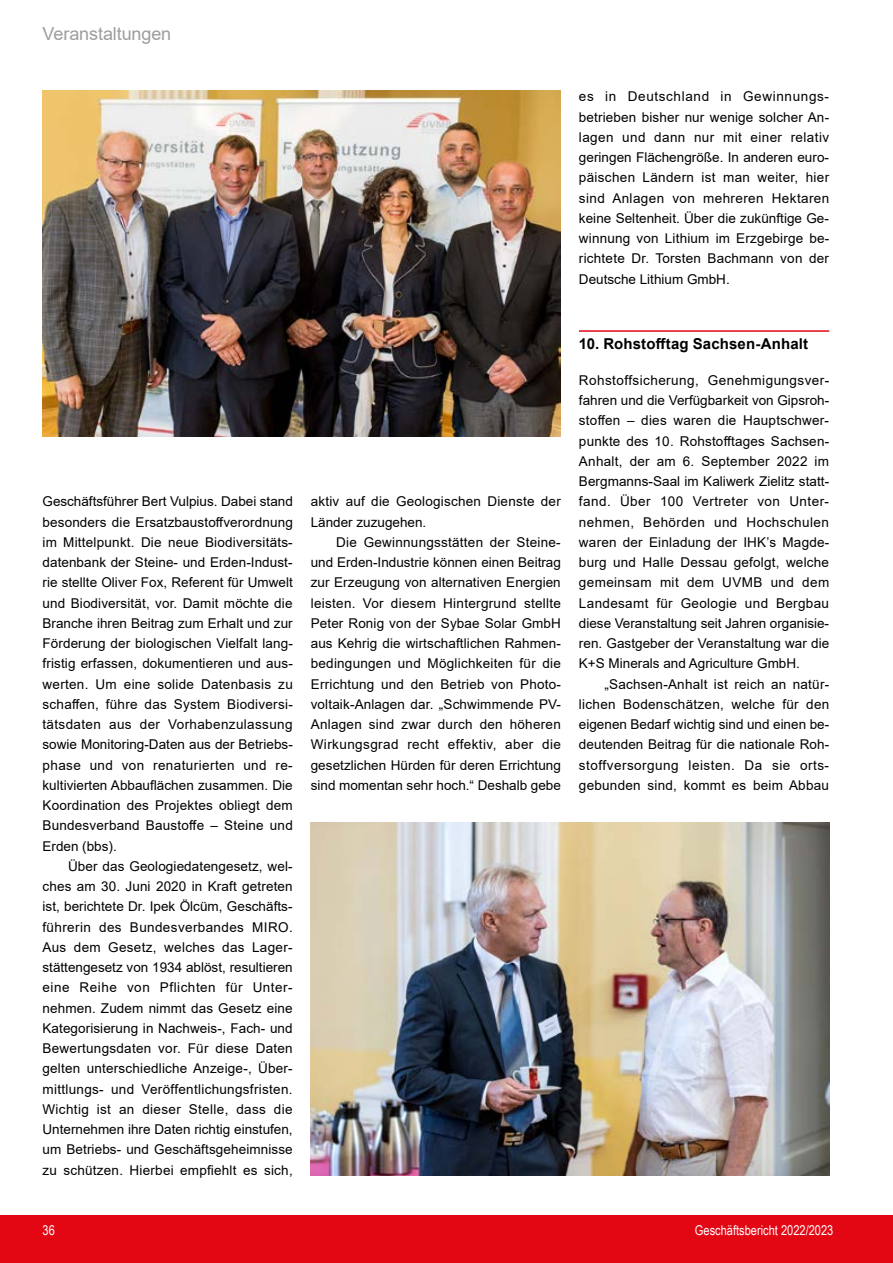
<style>
.page{position:relative;width:893px;height:1263px;background:#fff}
.page>*{position:absolute;margin:0;border:0;box-sizing:border-box;transform-origin:0 0}
.t1{font:18px "Arial";letter-spacing:-.005em;color:#9d9d9c}
.t2{font:700 15px "Arial";letter-spacing:.005em;color:#000}
.t3{font:13.5px/20.2px "Arial";letter-spacing:.015em;color:#000;text-align:justify}
.t4{font:13.5px "Arial Narrow";color:#fff}
</style>
<div class="page">
<div style="left:0;top:1215px;width:893px;height:48px;background:#e30613"></div>
<hr style="left:579px;top:330px;width:250px;height:2px;background:#e30613">
<img style="left:43px;top:90px;width:518px;height:346px">
<img style="left:311px;top:823px;width:518px;height:353px">
<h1 class="t1" style="left:43px;top:22px;width:130px">Veranstaltungen</h1>
<p class="t3" style="left:579px;top:86px;width:252px">es in Deutschland in Gewinnungs&shy;betrieben bisher nur wenige solcher An&shy;lagen und dann nur mit einer relativ geringen Flächengröße. In anderen euro&shy;päischen Ländern ist man weiter, hier sind Anlagen von mehreren Hektaren keine Seltenheit. Über die zukünftige Ge&shy;winnung von Lithium im Erzgebirge be&shy;richtete Dr. Torsten Bachmann von der Deutsche Lithium GmbH.</p>
<p class="t3" style="left:43px;top:491px;width:252px">Geschäftsführer Bert Vulpius. Dabei stand besonders die Ersatzbaustoffverordnung im Mittelpunkt. Die neue Biodiversitäts&shy;datenbank der Steine- und Erden-Indust&shy;rie stellte Oliver Fox, Referent für Umwelt und Biodiversität, vor. Damit möchte die Branche ihren Beitrag zum Erhalt und zur Förderung der biologischen Vielfalt lang&shy;fristig erfassen, dokumentieren und aus&shy;werten. Um eine solide Datenbasis zu schaffen, führe das System Biodiversi&shy;tätsdaten aus der Vorhabenzulassung sowie Monitoring-Daten aus der Betriebs&shy;phase und von renaturierten und re&shy;kultivierten Abbauflächen zusammen. Die Koordination des Projektes obliegt dem Bundesverband Baustoffe – Steine und Erden (bbs).</p>
<p class="t3" style="left:43px;top:856px;width:252px;text-indent:26px">Über das Geologiedatengesetz, wel&shy;ches am 30. Juni 2020 in Kraft getreten ist, berichtete Dr. Ipek Ölcüm, Geschäfts&shy;führerin des Bundesverbandes MIRO.<br>Aus dem Gesetz, welches das Lager&shy;stättengesetz von 1934 ablöst, resultieren eine Reihe von Pflichten für Unter&shy;nehmen. Zudem nimmt das Gesetz eine Kategorisierung in Nachweis-, Fach- und Bewertungsdaten vor. Für diese Daten gelten unterschiedliche Anzeige-, Über&shy;mittlungs- und Veröffentlichungsfristen.<br>Wichtig ist an dieser Stelle, dass die Unternehmen ihre Daten richtig einstufen, um Betriebs- und Geschäftsgeheimnisse zu schützen. Hierbei empfiehlt es sich,</p>
<p class="t3" style="left:311px;top:491px;width:252px">aktiv auf die Geologischen Dienste der<br>Länder zuzugehen.</p>
<p class="t3" style="left:311px;top:532px;width:252px;text-indent:26px">Die Gewinnungsstätten der Steine&shy;und Erden-Industrie können einen Beitrag zur Erzeugung von alternativen Energien leisten. Vor diesem Hintergrund stellte Peter Ronig von der Sybae Solar GmbH aus Kehrig die wirtschaftlichen Rahmen&shy;bedingungen und Möglichkeiten für die Errichtung und den Betrieb von Photo&shy;voltaik-Anlagen dar. „Schwimmende PV-Anlagen sind zwar durch den höheren Wirkungsgrad recht effektiv, aber die gesetzlichen Hürden für deren Errichtung sind momentan sehr hoch.“ Deshalb gebe</p>
<p class="t2" style="left:579px;top:333px;width:231px">10. Rohstofftag Sachsen-Anhalt</p>
<p class="t3" style="left:579px;top:370px;width:252px">Rohstoffsicherung, Genehmigungsver&shy;fahren und die Verfügbarkeit von Gipsroh&shy;stoffen – dies waren die Hauptschwer&shy;punkte des 10. Rohstofftages Sachsen-Anhalt, der am 6. September 2022 im Bergmanns-Saal im Kaliwerk Zielitz statt&shy;fand. Über 100 Vertreter von Unter&shy;nehmen, Behörden und Hochschulen waren der Einladung der IHK’s Magde&shy;burg und Halle Dessau gefolgt, welche gemeinsam mit dem UVMB und dem Landesamt für Geologie und Bergbau diese Veranstaltung seit Jahren organisie&shy;ren. Gastgeber der Veranstaltung war die K+S Minerals and Agriculture GmbH.</p>
<p class="t3" style="left:579px;top:674px;width:252px;text-indent:26px">„Sachsen-Anhalt ist reich an natür&shy;lichen Bodenschätzen, welche für den eigenen Bedarf wichtig sind und einen be&shy;deutenden Beitrag für die nationale Roh&shy;stoffversorgung leisten. Da sie orts&shy;gebunden sind, kommt es beim Abbau</p>
<p class="t4" style="left:43px;top:1221px;width:14px">36</p>
<p class="t4" style="left:695px;top:1221px;width:140px">Geschäftsbericht 2022/2023</p>
</div>
